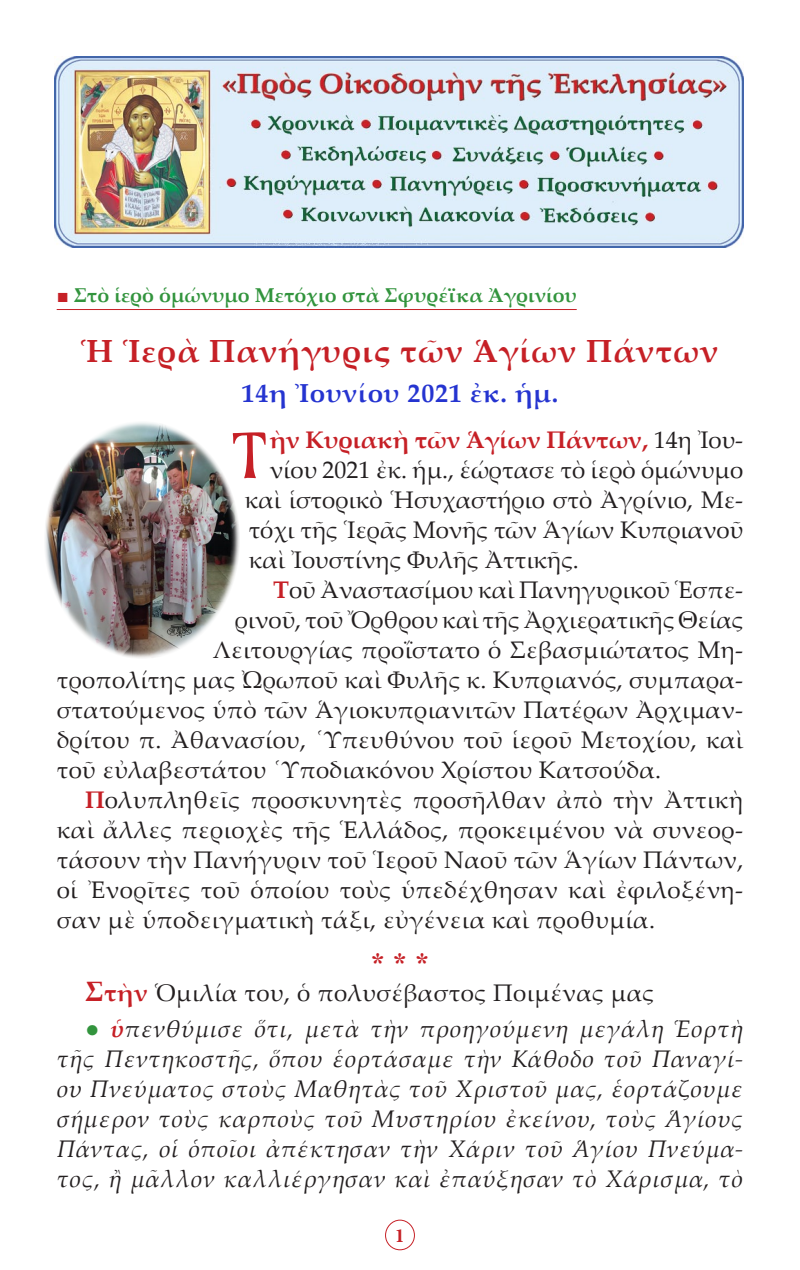
<style>
.page{position:relative;width:800px;height:1270px;background:#fff}
.page>*{position:absolute;margin:0;border:0;box-sizing:border-box;transform-origin:0 0}
.t1{font:69px "Icon Script Pro Test 1";color:#c62026}
.t2{font:700 32px "Palatino Linotype";letter-spacing:.03em;color:#c62026}
.t3{font:28px "CTOS New Times Bold Test 1";color:#c62026}
.t4{font:700 26px "Palatino Linotype";letter-spacing:.03em;color:#2534d0}
.t5{font:24px/30px "Palatino Linotype";letter-spacing:.015em;color:#231f20;text-align:justify}
.t6{font:italic 24px/30px "Palatino Linotype";letter-spacing:.02em;color:#231f20;text-align:justify}
.t7{font:700 24px "Palatino Linotype";color:#c62026}
.t8{font:700 20px "Palatino Linotype";color:#32943d}
.t9{font:700 20px "Minion Pro";color:#c62026}
.s1{font-family:"Times New Roman";font-weight:400;color:#c62026}
.s2{font-weight:400;color:#231f20}
.s3{font-weight:700;color:#c62026}
.s4{font-weight:700;font-size:28px;color:#c62026}
.s5{font-family:"CTOS New Times Roman Test 1";font-style:normal;color:#32943d}
</style>
<div class="page">
<hr style="left:57px;top:309px;width:520px;height:1px;background:#c62026">
<img style="left:54px;top:57px;width:689px;height:191px">
<div style="left:385px;top:1220px;width:30px;height:30px;border:1px solid #c62026;border-radius:50%"></div>
<img style="left:45px;top:422px;width:195px;height:236px">
<p class="t8" style="left:57px;top:281px;width:522px"><span class="s1">■</span> Στὸ ἱερὸ ὁμώνυμο Μετόχιο στὰ Σφυρέϊκα Ἀγρινίου</p>
<p class="t2" style="left:81px;top:328px;width:639px">Ἡ Ἱερὰ Πανήγυρις τῶν Ἁγίων Πάντων</p>
<p class="t4" style="left:242px;top:374px;width:318px">14η Ἰουνίου 2021 ἐκ. ἡμ.</p>
<p class="t1" style="left:232px;top:409px;width:40px">Τ</p>
<p class="t7" style="left:270px;top:423px;width:475px">ὴν Κυριακὴ τῶν Ἁγίων Πάντων, <span class="s2">14η Ἰου-</span></p>
<p class="t5" style="left:270px;top:454px;width:475px">νίου 2021 ἐκ. ἡμ., ἑώρτασε τὸ ἱερὸ ὁμώνυμο</p>
<p class="t5" style="left:245px;top:484px;width:500px">καὶ ἱστορικὸ Ἡσυχαστήριο στὸ Ἀγρίνιο, Με-</p>
<p class="t5" style="left:249px;top:514px;width:496px">τόχι τῆς Ἱερᾶς Μονῆς τῶν Ἁγίων Κυπριανοῦ</p>
<p class="t5" style="left:249px;top:544px;width:332px">καὶ Ἰουστίνης Φυλῆς Ἀττικῆς.</p>
<p class="t5" style="left:273px;top:574px;width:472px"><span class="s3">Τ</span>οῦ Ἀναστασίμου καὶ Πανηγυρικοῦ Ἑσπε-</p>
<p class="t5" style="left:235px;top:604px;width:510px">ρινοῦ, τοῦ Ὄρθρου καὶ τῆς Ἀρχιερατικῆς Θείας</p>
<p class="t5" style="left:213px;top:634px;width:532px">Λειτουργίας προΐστατο ὁ Σεβασμιώτατος Μη-</p>
<p class="t5" style="left:57px;top:664px;width:688px">τροπολίτης μας Ὠρωποῦ καὶ Φυλῆς κ. Κυπριανός, συμπαρα-</p>
<p class="t5" style="left:57px;top:694px;width:688px">στατούμενος ὑπὸ τῶν Ἁγιοκυπριανιτῶν Πατέρων Ἀρχιμαν-</p>
<p class="t5" style="left:57px;top:724px;width:688px">δρίτου π. Ἀθανασίου, ῾Υπευθύνου τοῦ ἱεροῦ Μετοχίου, καὶ</p>
<p class="t5" style="left:57px;top:754px;width:606px">τοῦ εὐλαβεστάτου ῾Υποδιακόνου Χρίστου Κατσούδα.</p>
<p class="t5" style="left:57px;top:784px;width:688px;text-indent:28px"><span class="s3">Π</span>ολυπληθεῖς προσκυνητὲς προσῆλθαν ἀπὸ τὴν Ἀττικὴ καὶ ἄλλες περιοχὲς τῆς Ἑλλάδος, προκειμένου νὰ συνεορ&shy;τάσουν τὴν Πανήγυριν τοῦ Ἱεροῦ Ναοῦ τῶν Ἁγίων Πάντων, οἱ Ἐνορῖτες τοῦ ὁποίου τοὺς ὑπεδέχθησαν καὶ ἐφιλοξένη&shy;σαν μὲ ὑποδειγματικὴ τάξι, εὐγένεια καὶ προθυμία.</p>
<p class="t3" style="left:371px;top:947px;width:60px">* * *</p>
<p class="t5" style="left:85px;top:977px;width:571px"><span class="s4">Σ</span><span class="s3">τὴν</span> Ὁμιλία του, ὁ πολυσέβαστος Ποιμένας μας</p>
<p class="t6" style="left:57px;top:1013px;width:688px;text-indent:28px"><span class="s5">●</span> <span class="s3">ὑ</span>πενθύμισε ὅτι, μετὰ τὴν προηγούμενη μεγάλη Ἑορτὴ τῆς Πεντηκοστῆς, ὅπου ἑορτάσαμε τὴν Κάθοδο τοῦ Παναγί&shy;ου Πνεύματος στοὺς Μαθητὰς τοῦ Χριστοῦ μας, ἑορτάζουμε σήμερον τοὺς καρποὺς τοῦ Μυστηρίου ἐκείνου, τοὺς Ἁγίους Πάντας, οἱ ὁποῖοι ἀπέκτησαν τὴν Χάριν τοῦ Ἁγίου Πνεύμα&shy;τος, ἢ μᾶλλον καλλιέργησαν καὶ ἐπαύξησαν τὸ Χάρισμα, τὸ</p>
<p class="t9" style="left:395px;top:1221px;width:11px">1</p>
</div>
